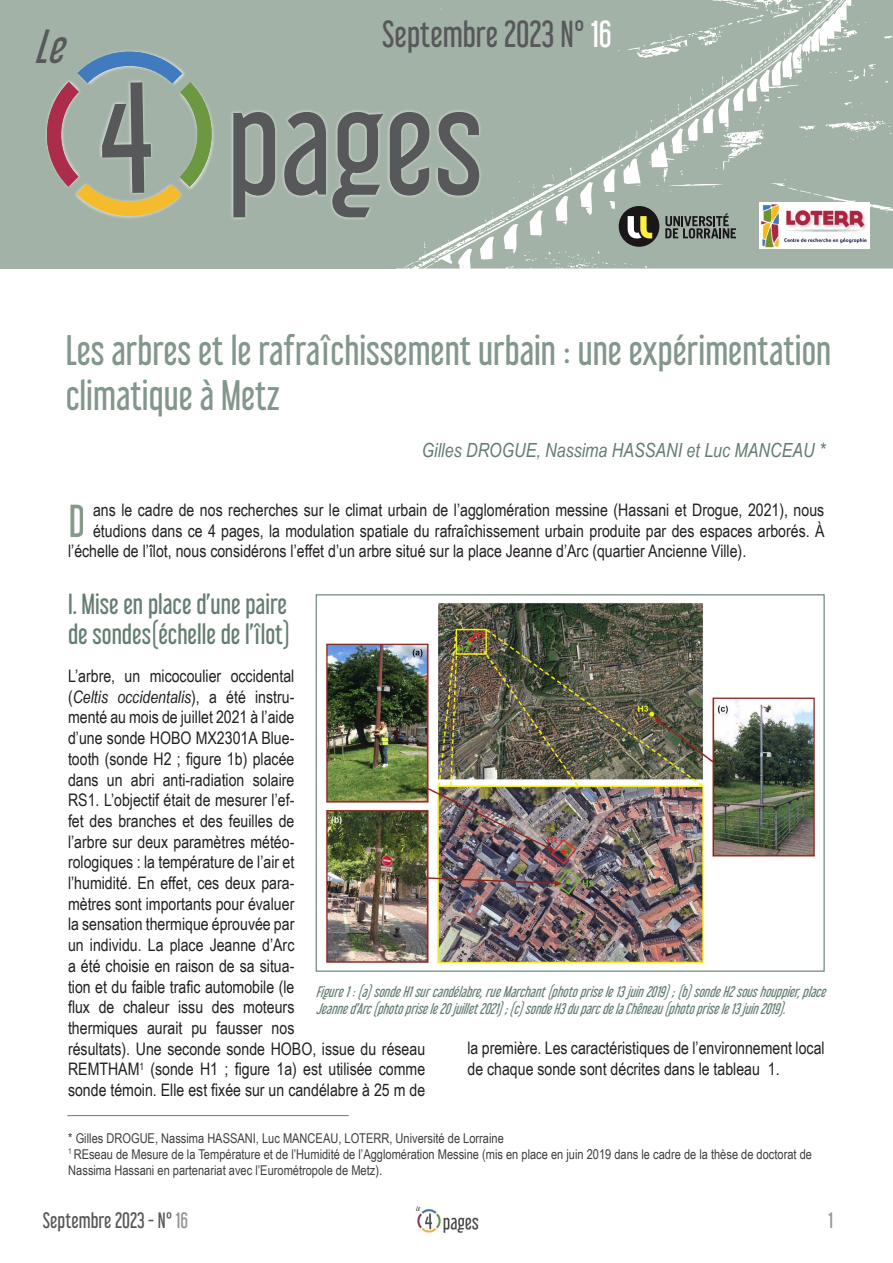
<style>
.page{position:relative;width:893px;height:1263px;background:#fff}
.page>*{position:absolute;margin:0;border:0;box-sizing:border-box;transform-origin:0 0}
.t1{font:133.5px "Libel Suit Rg";color:#57585a}
.t2{font:italic 42px "Libel Suit Rg";color:#57585a}
.t3{font:40.5px "Libel Suit Rg";color:#66806c}
.t4{font:37.5px/45px "Libel Suit Rg";color:#637d70}
.t5{font:33px "Libel Suit Rg";color:#57585a}
.Titre_partie_debut{font:25.5px/30.6px "Libel Suit Rg";color:#637d70}
.Auteur{font:italic 19.5px "Arial Narrow";color:#637d70}
.t6{font:19.5px "Libel Suit Rg";color:#57585a}
.t7{font:19.5px "Libel Suit Rg";color:#939598}
.Texte_courant_11_5_p{font:17.25px/20.7px "Arial Narrow";color:#231f20}
.Note_de_bas_de_page{font:13.5px/16.2px "Arial Narrow";color:#3e3e3f}
.Commentaire_figure{font:italic 13.5px/16.2px "Libel Suit Rg";color:#637d70}
.s1{color:#fff}
.s2{font-style:italic}
.s3{color:#939598}
</style>
<div class="page">
<img style="left:415px;top:1206px;width:64px;height:27px">
<svg style="left:396px;top:0;width:497px;height:268px;background:#acb9af"></svg>
<svg style="left:832px;top:124px;width:9px;height:3px"></svg>
<svg style="left:849px;top:122px;width:25px;height:9px"></svg>
<svg style="left:728px;top:133px;width:31px;height:9px"></svg>
<svg style="left:441px;top:251px;width:8px;height:4px"></svg>
<svg style="left:425px;top:259px;width:8px;height:5px"></svg>
<svg style="left:649px;top:43px;width:19px;height:11px"></svg>
<div style="left:0;top:0;width:396px;height:268px;background:#a3b2a6"></div>
<svg style="left:396px;top:4px;width:253px;height:232px;background:#a7b6aa"></svg>
<svg style="left:497px;top:0;width:82px;height:16px"></svg>
<div style="left:230px;top:108px;width:253px;height:113px;background:#fff;opacity:.75"></div>
<svg style="left:665px;top:213px;width:71px;height:25px;background:#6b736e"></svg>
<div style="left:619px;top:206px;width:40px;height:41px;background:#1a171b;border-radius:50%"></div>
<svg style="left:628px;top:216px;width:24px;height:22px"></svg>
<img style="left:760px;top:203px;width:110px;height:46px">
<hr style="left:67px;top:1115px;width:282px;height:1px;background:#637d70">
<img style="left:325px;top:602px;width:491px;height:364px">
<svg style="left:46px;top:50px;width:222px;height:171px"></svg>
<h2 class="t2" style="left:34px;top:12px;width:47px">Le</h2>
<h3 class="t5" style="left:382px;top:7px;width:231px">Septembre 2023 N° <span class="s1">16</span></h3>
<h1 class="t1" style="left:227px;top:33px;width:257px">pages</h1>
<h3 class="t4" style="left:66px;top:324px;width:767px">Les arbres et le rafraîchissement urbain : une expérimentation climatique à Metz</h3>
<p class="Auteur" style="left:422px;top:436px;width:405px">Gilles DROGUE, Nassima HASSANI et Luc MANCEAU *</p>
<p class="Texte_courant_11_5_p" style="left:93px;top:499px;width:733px">ans le cadre de nos recherches sur le climat urbain de l’agglomération messine (Hassani et Drogue, 2021), nous</p>
<p class="Texte_courant_11_5_p" style="left:93px;top:519px;width:733px">étudions dans ce 4 pages, la modulation spatiale du rafraîchissement urbain produite par des espaces arborés. À</p>
<p class="Texte_courant_11_5_p" style="left:68px;top:540px;width:680px">l’échelle de l’îlot, nous considérons l’effet d’un arbre situé sur la place Jeanne d’Arc (quartier Ancienne Ville).</p>
<h3 class="t3" style="left:68px;top:488px;width:18px">D</h3>
<p class="Titre_partie_debut" style="left:68px;top:586px;width:224px">I. Mise en place d’une paire de sondes(échelle de l’îlot)</p>
<p class="Texte_courant_11_5_p" style="left:68px;top:665px;width:359px">L’arbre, un micocoulier occidental<br>(<span class="s2">Celtis occidentalis</span>), a été instru-<br>menté au mois de juillet 2021 à l’aide<br>d’une sonde HOBO MX2301A Blue-<br>tooth (sonde H2 ; figure 1b) placée<br>dans un abri anti-radiation solaire<br>RS1. L’objectif était de mesurer l’ef-<br>fet des branches et des feuilles de<br>l’arbre sur deux paramètres météo-<br>rologiques : la température de l’air et<br>l’humidité. En effet, ces deux para-<br>mètres sont importants pour évaluer<br>la sensation thermique éprouvée par<br>un individu. La place Jeanne d’Arc<br>a été choisie en raison de sa situa-<br>tion et du faible trafic automobile (le<br>flux de chaleur issu des moteurs<br>thermiques aurait pu fausser nos<br>résultats). Une seconde sonde HOBO, issue du réseau REMTHAM<sup>1</sup> (sonde H1 ; figure 1a) est utilisée comme sonde témoin. Elle est fixée sur un candélabre à 25 m de</p>
<p class="Commentaire_figure" style="left:316px;top:982px;width:517px">Figure1:(a)sondeH1surcandélabre,rueMarchant(photoprisele13juin2019);(b)sondeH2soushouppier,place<br>Jeanned’Arc(photoprisele20juillet2021);(c)sondeH3duparcdelaChêneau(photoprisele13juin2019).</p>
<p class="Texte_courant_11_5_p" style="left:467px;top:1037px;width:359px">la première. Les caractéristiques de l’environnement local de chaque sonde sont décrites dans le tableau 1.</p>
<p class="Note_de_bas_de_page" style="left:68px;top:1129px;width:437px">* Gilles DROGUE, Nassima HASSANI, Luc MANCEAU, LOTERR, Université de Lorraine</p>
<p class="Note_de_bas_de_page" style="left:68px;top:1145px;width:745px"><sup>1</sup> REseau de Mesure de la Température et de l’Humidité de l’Agglomération Messine (mis en place en juin 2019 dans le cadre de la thèse de doctorat de<br>Nassima Hassani en partenariat avec l’Eurométropole de Metz).</p>
<p class="t6" style="left:43px;top:1204px;width:147px">Septembre 2023 - N° <span class="s3">16</span></p>
<p class="t7" style="left:829px;top:1204px;width:6px">1</p>
</div>
